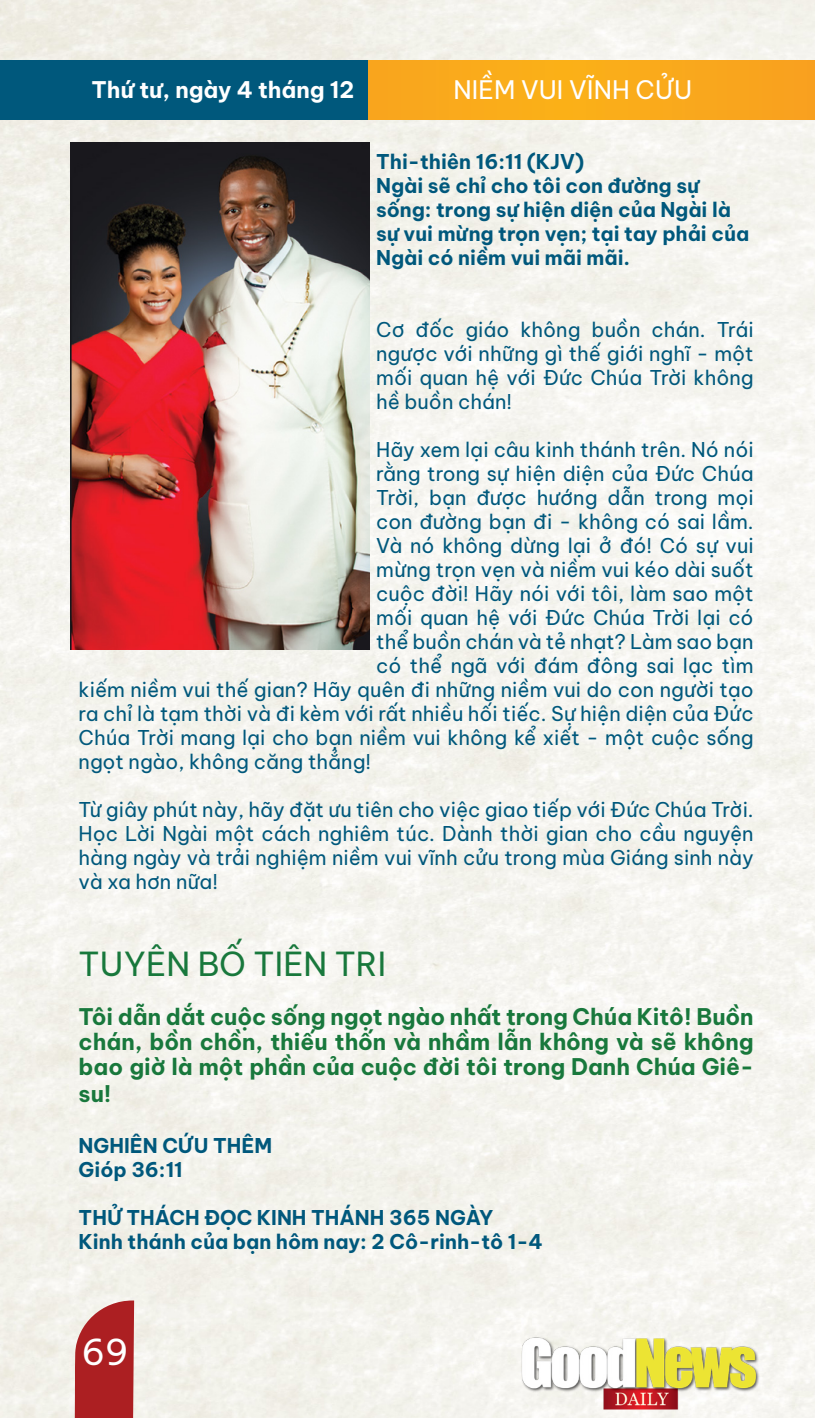
<style>
.page{position:relative;width:815px;height:1418px;background:#fff}
.page>*{position:absolute;margin:0;border:0;box-sizing:border-box;transform-origin:0 0}
.t1{font:35px "Be Vietnam Pro";color:#fff}
.t2{font:32.5px "Be Vietnam Pro";color:#18783c}
.t3{font:25px "Be Vietnam Pro";color:#fff}
.t4{font:700 22.5px/25.8px "Be Vietnam Pro";color:#18783c;text-align:justify}
.t5{font:700 22.5px "Be Vietnam Pro";color:#fff}
.t6{font:20px/24px "Be Vietnam Pro";color:#00587c;text-align:justify}
.t7{font:700 20px/24px "Be Vietnam Pro";color:#00587c}
</style>
<div class="page">
<img style="left:0;top:0;width:815px;height:1417px">
<div style="left:139px;top:60px;width:676px;height:60px;background:#faa91c"></div>
<div style="left:0;top:60px;width:368px;height:60px;background:#00587c"></div>
<svg style="left:73px;top:1300px;width:61px;height:117px;background:#b53c3e"></svg>
<img style="left:516px;top:1335px;width:245px;height:76px">
<img style="left:71px;top:142px;width:299px;height:508px">
<p class="t5" style="left:92px;top:70px;width:264px">Thứ tư, ngày 4 tháng 12</p>
<p class="t3" style="left:454px;top:69px;width:240px">NIỀM VUI VĨNH CỬU</p>
<p class="t7" style="left:376px;top:147px;width:375px">Thi-thiên 16:11 (KJV)<br>Ngài sẽ chỉ cho tôi con đường sự sống: trong sự hiện diện của Ngài là sự vui mừng trọn vẹn; tại tay phải của<br>Ngài có niềm vui mãi mãi.</p>
<p class="t6" style="left:376px;top:315px;width:379px">Cơ đốc giáo không buồn chán. Trái ngược với những gì thế giới nghĩ - một mối quan hệ với Đức Chúa Trời không hề buồn chán!</p>
<p class="t6" style="left:376px;top:435px;width:379px">Hãy xem lại câu kinh thánh trên. Nó nói</p>
<p class="t6" style="left:376px;top:459px;width:379px">rằng trong sự hiện diện của Đức Chúa</p>
<p class="t6" style="left:376px;top:483px;width:379px">Trời, bạn được hướng dẫn trong mọi</p>
<p class="t6" style="left:376px;top:507px;width:379px">con đường bạn đi - không có sai lầm.</p>
<p class="t6" style="left:376px;top:531px;width:379px">Và nó không dừng lại ở đó! Có sự vui</p>
<p class="t6" style="left:376px;top:555px;width:379px">mừng trọn vẹn và niềm vui kéo dài suốt</p>
<p class="t6" style="left:376px;top:579px;width:379px">cuộc đời! Hãy nói với tôi, làm sao một</p>
<p class="t6" style="left:376px;top:603px;width:379px">mối quan hệ với Đức Chúa Trời lại có</p>
<p class="t6" style="left:376px;top:627px;width:379px">thể buồn chán và tẻ nhạt? Làm sao bạn</p>
<p class="t6" style="left:376px;top:651px;width:379px">có thể ngã với đám đông sai lạc tìm</p>
<p class="t6" style="left:79px;top:675px;width:676px">kiếm niềm vui thế gian? Hãy quên đi những niềm vui do con người tạo</p>
<p class="t6" style="left:79px;top:699px;width:677px">ra chỉ là tạm thời và đi kèm với rất nhiều hối tiếc. Sự hiện diện của Đức</p>
<p class="t6" style="left:79px;top:723px;width:676px">Chúa Trời mang lại cho bạn niềm vui không kể xiết - một cuộc sống</p>
<p class="t6" style="left:79px;top:747px;width:294px">ngọt ngào, không căng thẳng!</p>
<p class="t6" style="left:79px;top:795px;width:676px">Từ giây phút này, hãy đặt ưu tiên cho việc giao tiếp với Đức Chúa Trời.<br>Học Lời Ngài một cách nghiêm túc. Dành thời gian cho cầu nguyện hàng ngày và trải nghiệm niềm vui vĩnh cửu trong mùa Giáng sinh này và xa hơn nữa!</p>
<p class="t2" style="left:79px;top:937px;width:309px">TUYÊN BỐ TIÊN TRI</p>
<p class="t4" style="left:79px;top:1001px;width:676px">Tôi dẫn dắt cuộc sống ngọt ngào nhất trong Chúa Kitô! Buồn chán, bồn chồn, thiếu thốn và nhầm lẫn không và sẽ không bao giờ là một phần của cuộc đời tôi trong Danh Chúa Giê&shy;su!</p>
<p class="t7" style="left:79px;top:1131px;width:195px">NGHIÊN CỨU THÊM<br>Gióp 36:11</p>
<p class="t7" style="left:79px;top:1203px;width:466px">THỬ THÁCH ĐỌC KINH THÁNH 365 NGÀY<br>Kinh thánh của bạn hôm nay: 2 Cô-rinh-tô 1-4</p>
<h1 class="t1" style="left:82px;top:1323px;width:48px">69</h1>
</div>
